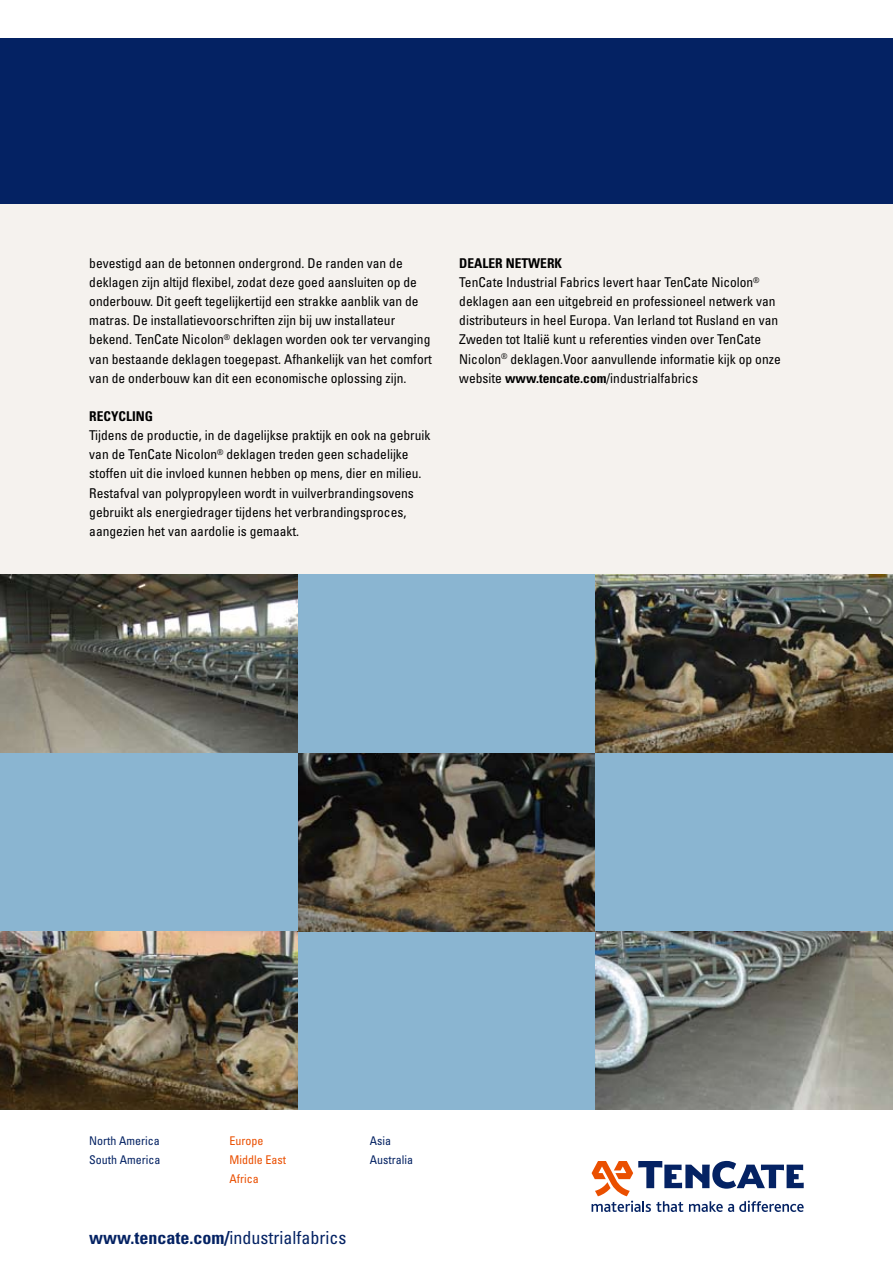
<style>
.page{position:relative;width:893px;height:1263px;background:#fff}
.page>*{position:absolute;margin:0;border:0;box-sizing:border-box;transform-origin:0 0}
.t1{font:condensed 18px "Univers";color:#042263}
.t2{font:condensed 13.5px/19.2px "Univers";color:#000}
.t3{font:700 condensed 13.5px "Univers";color:#000}
.t4{font:condensed 12px/19.2px "Univers";color:#042263}
.t5{font:condensed 12px/19.2px "Univers";color:#ea4f00}
.s1{font-weight:700}
</style>
<div class="page">
<div style="left:0;top:38px;width:893px;height:166px;background:#042263"></div>
<div style="left:0;top:204px;width:893px;height:906px;background:#f5f2ee"></div>
<div style="left:298px;top:931px;width:297px;height:179px;background:#8ab5d1"></div>
<img style="left:595px;top:931px;width:298px;height:179px">
<img style="left:0;top:931px;width:298px;height:179px">
<svg style="left:592px;top:1161px;width:212px;height:51px"></svg>
<img style="left:298px;top:753px;width:297px;height:178px">
<div style="left:298px;top:574px;width:297px;height:179px;background:#8ab5d1"></div>
<div style="left:595px;top:753px;width:298px;height:178px;background:#8ab5d1"></div>
<img style="left:595px;top:574px;width:298px;height:179px">
<div style="left:0;top:753px;width:298px;height:178px;background:#8ab5d1"></div>
<img style="left:0;top:574px;width:298px;height:179px">
<p class="t2" style="left:89px;top:253px;width:344px">bevestigd aan de betonnen ondergrond. De randen van de deklagen zijn altijd flexibel, zodat deze goed aansluiten op de onderbouw. Dit geeft tegelijkertijd een strakke aanblik van de matras. De installatievoorschriften zijn bij uw installateur bekend. TenCate Nicolon<sup>®</sup> deklagen worden ook ter vervanging van bestaande deklagen toegepast. Afhankelijk van het comfort van de onderbouw kan dit een economische oplossing zijn.</p>
<p class="t3" style="left:89px;top:408px;width:65px">RECYCLING</p>
<p class="t2" style="left:89px;top:425px;width:343px">Tijdens de productie, in de dagelijkse praktijk en ook na gebruik van de TenCate Nicolon<sup>®</sup> deklagen treden geen schadelijke stoffen uit die invloed kunnen hebben op mens, dier en milieu.<br>Restafval van polypropyleen wordt in vuilverbrandingsovens gebruikt als energiedrager tijdens het verbrandingsproces, aangezien het van aardolie is gemaakt.</p>
<p class="t2" style="left:459px;top:253px;width:323px"><span class="s1">DEALER NETWERK<br></span>TenCate Industrial Fabrics levert haar TenCate Nicolon<sup>® </sup>deklagen aan een uitgebreid en professioneel netwerk van distributeurs in heel Europa. Van Ierland tot Rusland en van Zweden tot Italië kunt u referenties vinden over TenCate Nicolon<sup>®</sup> deklagen.Voor aanvullende informatie kijk op onze website <span class="s1">www.tencate.com</span>/industrialfabrics</p>
<p class="t4" style="left:89px;top:1131px;width:73px">North America<br>South America</p>
<p class="t5" style="left:230px;top:1131px;width:58px">Europe<br>Middle East<br>Africa</p>
<p class="t4" style="left:370px;top:1131px;width:45px">Asia<br>Australia</p>
<h1 class="t1" style="left:89px;top:1226px;width:259px"><span class="s1">www.tencate.com/</span>industrialfabrics</h1>
</div>
